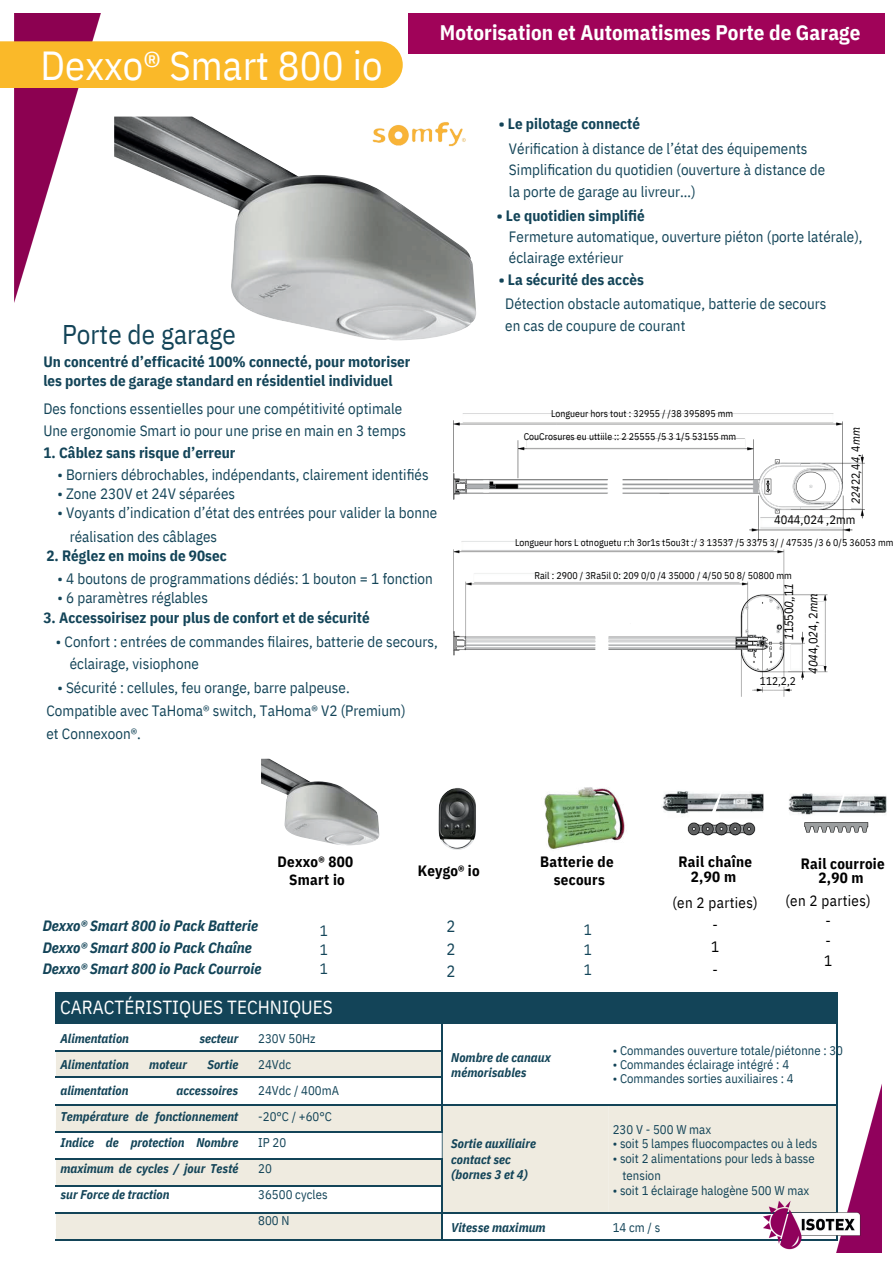
<style>
.page{position:relative;width:894px;height:1264px;background:#fff}
.page>*{position:absolute;margin:0;border:0;box-sizing:border-box;transform-origin:0 0}
.t1{font:40.5px "IBM Plex Sans Cond";letter-spacing:.005em;color:#fff}
.t2{font:27px "IBM Plex Sans Cond";letter-spacing:.005em;color:#134458}
.t3{font:700 21px "IBM Plex Sans Cond";letter-spacing:.005em;color:#fff}
.t4{font:18.9px "IBM Plex Sans Cond";letter-spacing:.005em;color:#fff}
.t5{font:16.5px/22.5px "IBM Plex Sans Cond";color:#134458;text-align:justify}
.t6{font:15px/21.3px "IBM Plex Sans Cond";letter-spacing:.005em;color:#134458}
.t7{font:700 15px/19.2px "IBM Plex Sans Cond";letter-spacing:.005em;color:#134458}
.t8{font:italic 700 15px/21.3px "IBM Plex Sans Cond";letter-spacing:.005em;color:#134458}
.t9{font:700 15px/18px "IBM Plex Sans Cond";letter-spacing:.02em;color:#000;text-align:center}
.t10{font:15px/22.2px "IBM Plex Sans Cond";letter-spacing:.025em;color:#000;text-align:center}
.t11{font:12.6px/26.1px "IBM Plex Sans Cond";letter-spacing:.005em;color:#134458}
.t12{font:italic 700 12.6px/26.1px "IBM Plex Sans Cond";letter-spacing:.005em;color:#134458}
.t13{font:italic 12.3px/24.5px "IBM Plex Sans Cond";color:#000}
.t14{font:12.3px "IBM Plex Sans Cond";color:#000}
.t15{font:italic 11.7px "IBM Plex Sans Cond";color:#000}
.t16{font:11.1px "IBM Plex Sans Cond";color:#000}
.t17{font:9.75px "IBM Plex Sans Cond";letter-spacing:.005em;color:#000}
.s1{font-style:normal}
</style>
<div class="page">
<img style="left:114px;top:117px;width:362px;height:223px">
<img style="left:261px;top:758px;width:118px;height:87px">
<img style="left:438px;top:788px;width:38px;height:61px">
<img style="left:544px;top:787px;width:81px;height:62px">
<img style="left:687px;top:822px;width:69px;height:14px">
<img style="left:662px;top:791px;width:51px;height:26px">
<img style="left:713px;top:793px;width:50px;height:20px">
<svg style="left:804px;top:822px;width:63px;height:10px"></svg>
<img style="left:788px;top:793px;width:49px;height:22px">
<img style="left:837px;top:795px;width:50px;height:20px">
<img style="left:14px;top:13px;width:87px;height:289px">
<div style="left:0;top:41px;width:402px;height:47px;background:#fab929"></div>
<img style="left:453px;top:413px;width:412px;height:284px">
<div style="left:56px;top:992px;width:781px;height:31px;background:#134458"></div>
<svg style="left:56px;top:1051px;width:707px;height:188px;fill:#efebe0"></svg>
<hr style="left:56px;top:1050px;width:193px;height:1px;background:#134458">
<hr style="left:258px;top:1050px;width:179px;height:1px;background:#134458">
<hr style="left:56px;top:1076px;width:193px;height:1px;background:#134458">
<hr style="left:258px;top:1076px;width:179px;height:1px;background:#134458">
<hr style="left:56px;top:1104px;width:193px;height:1px;background:#134458">
<hr style="left:258px;top:1104px;width:179px;height:1px;background:#134458">
<hr style="left:608px;top:1104px;width:224px;height:1px;background:#134458">
<hr style="left:56px;top:1131px;width:193px;height:1px;background:#134458">
<hr style="left:258px;top:1131px;width:179px;height:1px;background:#134458">
<hr style="left:56px;top:1158px;width:193px;height:1px;background:#134458">
<hr style="left:258px;top:1158px;width:179px;height:1px;background:#134458">
<hr style="left:56px;top:1185px;width:193px;height:1px;background:#134458">
<hr style="left:258px;top:1185px;width:179px;height:1px;background:#134458">
<hr style="left:56px;top:1212px;width:193px;height:1px;background:#134458">
<hr style="left:56px;top:1239px;width:193px;height:1px;background:#134458">
<hr style="left:258px;top:1212px;width:179px;height:1px;background:#134458">
<hr style="left:258px;top:1239px;width:179px;height:1px;background:#134458">
<svg style="left:437px;top:1023px;width:171px;height:217px"></svg>
<hr style="left:446px;top:1212px;width:162px;height:1px;background:#134458">
<hr style="left:446px;top:1239px;width:162px;height:1px;background:#134458">
<hr style="left:608px;top:1212px;width:224px;height:1px;background:#134458">
<hr style="left:608px;top:1239px;width:224px;height:1px;background:#134458">
<svg style="left:832px;top:1023px;width:5px;height:47px"></svg>
<img style="left:763px;top:1070px;width:118px;height:182px">
<div style="left:408px;top:13px;width:476px;height:41px;background:#a00359"></div>
<img style="left:365px;top:117px;width:106px;height:35px">
<h1 class="t1" style="left:40px;top:34px;width:343px">Dexxo® Smart 800 io</h1>
<h2 class="t2" style="left:62px;top:314px;width:175px">Porte de garage</h2>
<h3 class="t3" style="left:440px;top:16px;width:422px">Motorisation et Automatismes Porte de Garage</h3>
<p class="t7" style="left:498px;top:113px;width:143px">• Le pilotage connecté</p>
<p class="t6" style="left:509px;top:137px;width:317px">Vérification à distance de l’état des équipements<br>Simplification du quotidien (ouverture à distance de la porte de garage au livreur…)</p>
<p class="t7" style="left:496px;top:205px;width:149px">• Le quotidien simplifié</p>
<p class="t6" style="left:509px;top:225px;width:355px">Fermeture automatique, ouverture piéton (porte latérale), éclairage extérieur</p>
<p class="t7" style="left:498px;top:269px;width:147px">• La sécurité des accès</p>
<p class="t6" style="left:505px;top:292px;width:322px">Détection obstacle automatique, batterie de secours en cas de coupure de courant</p>
<p class="t7" style="left:43px;top:350px;width:368px">Un concentré d’efficacité 100% connecté, pour motoriser les portes de garage standard en résidentiel individuel</p>
<p class="t6" style="left:43px;top:396px;width:364px;line-height:22.5px">Des fonctions essentielles pour une compétitivité optimale<br>Une ergonomie Smart io pour une prise en main en 3 temps</p>
<p class="t7" style="left:43px;top:441px;width:193px">1. Câblez sans risque d’erreur</p>
<p class="t6" style="left:57px;top:462px;width:372px">• Borniers débrochables, indépendants, clairement identifiés</p>
<p class="t6" style="left:57px;top:481px;width:179px">• Zone 230V et 24V séparées</p>
<p class="t6" style="left:70px;top:499px;width:369px;line-height:23.9px;text-indent:-12px">• Voyants d’indication d’état des entrées pour valider la bonne réalisation des câblages</p>
<p class="t7" style="left:46px;top:545px;width:182px">2. Réglez en moins de 90sec</p>
<p class="t6" style="left:57px;top:566px;width:377px">• 4 boutons de programmations dédiés: 1 bouton = 1 fonction</p>
<p class="t6" style="left:57px;top:585px;width:152px">• 6 paramètres réglables</p>
<p class="t7" style="left:43px;top:607px;width:328px">3. Accessoirisez pour plus de confort et de sécurité</p>
<p class="t6" style="left:70px;top:629px;width:369px;text-indent:-14px">• Confort : entrées de commandes filaires, batterie de secours, éclairage, visiophone</p>
<p class="t6" style="left:46px;top:674px;width:360px;line-height:23.1px;text-indent:11px">• Sécurité : cellules, feu orange, barre palpeuse.<br>Compatible avec TaHoma® switch, TaHoma® V2 (Premium) et Connexoon®.</p>
<p class="t17" style="left:551px;top:405px;width:184px">Longueur hors tout : 32955 / /38 395895 mm</p>
<p class="t17" style="left:523px;top:428px;width:214px">CouCrosures eu uttiile :: 2 25555 /5 3 1/5 53155 mm</p>
<p class="t15" style="left:846px;top:504px;width:78px;rotate:-90deg">224<span class="s1">22</span>,<span class="s1">4</span>4<span class="s1">, 4</span>mm</p>
<p class="t14" style="left:773px;top:510px;width:83px">4044,024 ,2mm</p>
<p class="t17" style="left:515px;top:534px;width:380px">Longueur hors L otnoguetu r:h 3or1s t5ou3t :/ 3 13537 /5 3375 3/ / 47535 /3 6 0/5 36053 mm</p>
<p class="t17" style="left:534px;top:568px;width:259px">Rail : 2900 / 3Ra5il 0: 209 0/0 /4 35000 / 4/50 50 8/ 50800 mm</p>
<p class="t13" style="left:775px;top:674px;width:92px;text-indent:34px;rotate:-90deg">1<span class="s1">1</span>5<span class="s1">50</span>0<span class="s1">,</span>,<span class="s1">1</span>1<br>404<span class="s1">4</span>,<span class="s1">0</span>2<span class="s1">4, 2</span>mm</p>
<p class="t16" style="left:759px;top:672px;width:37px">112,2,2</p>
<p class="t9" style="left:277px;top:851px;width:77px">Dexxo® 800<br>Smart io</p>
<p class="t9" style="left:417px;top:860px;width:63px">Keygo® io</p>
<p class="t5" style="left:446px;top:913px;width:10px">2<br>2<br>2</p>
<p class="t8" style="left:43px;top:914px;width:220px">Dexxo® Smart 800 io Pack Batterie<br>Dexxo® Smart 800 io Pack Chaîne<br>Dexxo® Smart 800 io Pack Courroie</p>
<p class="t6" style="left:320px;top:919px;width:10px;line-height:19.2px;text-align:justify">1<br>1<br>1</p>
<p class="t9" style="left:540px;top:851px;width:75px">Batterie de secours</p>
<p class="t6" style="left:583px;top:917px;width:10px;line-height:20.2px;text-align:justify">1<br>1<br>1</p>
<p class="t9" style="left:678px;top:853px;width:75px;line-height:14.7px">Rail chaîne<br>2,90 m</p>
<p class="t10" style="left:672px;top:890px;width:87px">(en 2 parties) -<br>1<br>-</p>
<p class="t9" style="left:800px;top:854px;width:85px;line-height:14.7px">Rail courroie<br>2,90 m</p>
<p class="t10" style="left:785px;top:888px;width:87px;line-height:20.2px">(en 2 parties) -<br>-<br>1</p>
<p class="t4" style="left:60px;top:992px;width:274px">CARACTÉRISTIQUES TECHNIQUES</p>
<p class="t12" style="left:60px;top:1024px;width:70px">Alimentation</p>
<p class="t12" style="left:199px;top:1024px;width:40px">secteur</p>
<p class="t12" style="left:60px;top:1050px;width:70px">Alimentation</p>
<p class="t12" style="left:149px;top:1050px;width:39px">moteur</p>
<p class="t12" style="left:207px;top:1050px;width:32px">Sortie</p>
<p class="t12" style="left:60px;top:1076px;width:69px">alimentation</p>
<p class="t11" style="left:258px;top:1024px;width:82px">230V 50Hz<br>24Vdc<br>24Vdc / 400mA -20°C / +60°C<br>IP 20<br>20<br>36500 cycles<br>800 N</p>
<p class="t12" style="left:60px;top:1076px;width:179px;text-align:justify;text-indent:116px">accessoires Température de fonctionnement Indice de protection Nombre maximum de cycles / jour Testé sur Force de traction</p>
<p class="t12" style="left:451px;top:1048px;width:101px;line-height:15.5px">Nombre de canaux mémorisables</p>
<p class="t12" style="left:451px;top:1135px;width:86px;line-height:15.5px">Sortie auxiliaire contact sec (bornes 3 et 4)</p>
<p class="t12" style="left:451px;top:1213px;width:96px">Vitesse maximum</p>
<p class="t11" style="left:612px;top:1036px;width:232px">• Commandes ouverture totale/piétonne : 30</p>
<p class="t11" style="left:612px;top:1050px;width:178px">• Commandes éclairage intégré : 4</p>
<p class="t11" style="left:612px;top:1064px;width:182px">• Commandes sorties auxiliaires : 4</p>
<p class="t11" style="left:612px;top:1115px;width:100px">230 V - 500 W max</p>
<p class="t11" style="left:612px;top:1129px;width:206px">• soit 5 lampes fluocompactes ou à leds</p>
<p class="t11" style="left:622px;top:1148px;width:194px;line-height:17.1px;text-indent:-10px">• soit 2 alimentations pour leds à basse tension</p>
<p class="t11" style="left:612px;top:1176px;width:198px">• soit 1 éclairage halogène 500 W max</p>
<p class="t11" style="left:612px;top:1213px;width:49px">14 cm / s</p>
</div>
